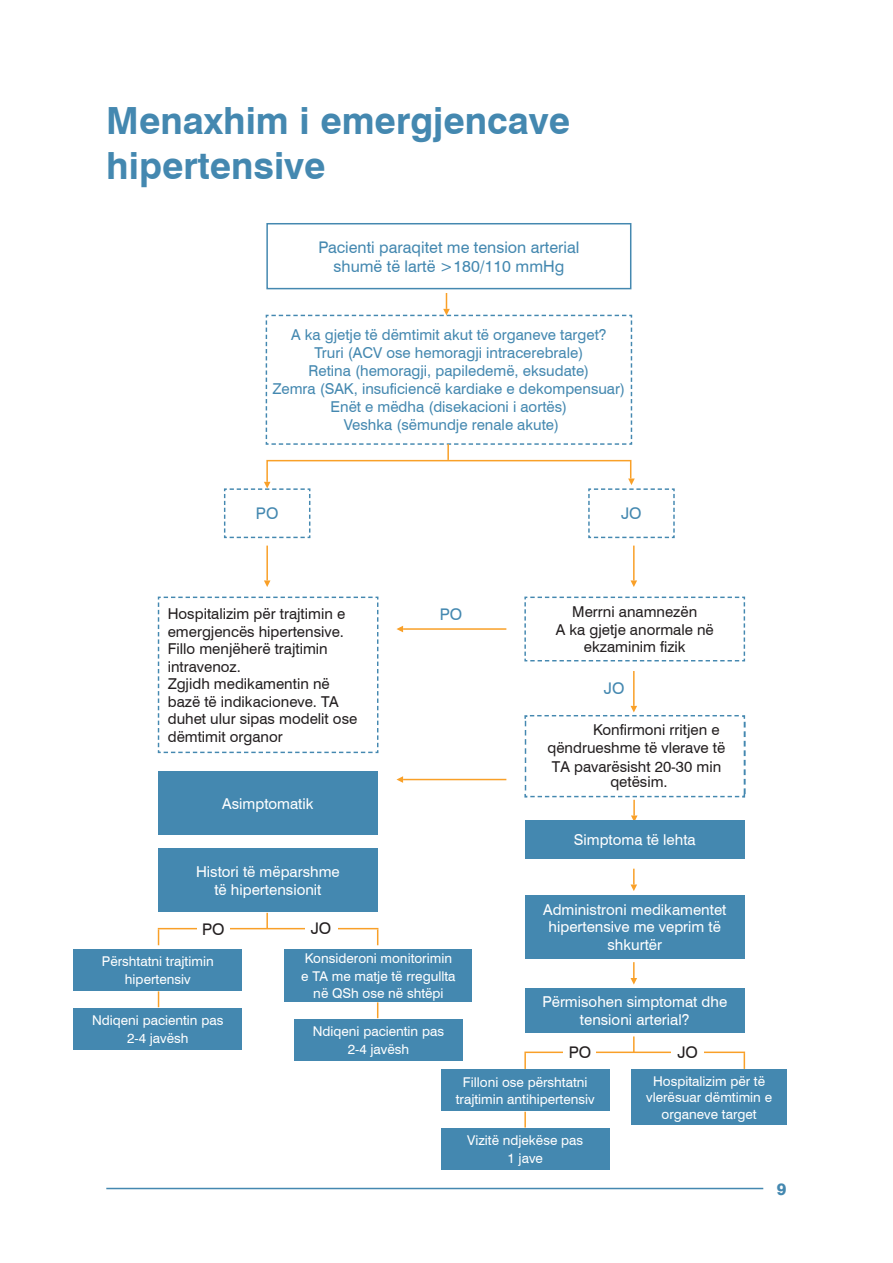
<style>
.page{position:relative;width:893px;height:1263px;background:#fff}
.page>*{position:absolute;margin:0;border:0;box-sizing:border-box;transform-origin:0 0}
.t1{font:700 37.5px/45px "Swiss 721 BT";color:#4488b0}
.t2{font:800 16.5px "Swiss 721 BT";color:#4488b0}
.t3{font:16.05px/19.4px "Swiss 721 BT";color:#4488b0;text-align:center}
.t4{font:16.05px "Swiss 721 BT";color:#231f20}
.t5{font:15px/17.5px "Swiss 721 BT";color:#231f20}
.t6{font:15px/18px "Swiss 721 BT";color:#4488b0;text-align:center}
.t7{font:15px/17.5px "Swiss 721 BT";color:#fff;text-align:center}
.t8{font:13.5px/17.5px "Swiss 721 BT";color:#fff;text-align:center}
</style>
<div class="page">
<hr style="left:106px;top:1188px;width:657px;height:1px;background:#4488b0">
<div style="left:266px;top:223px;width:365px;height:66px;border:2px solid #4488b0"></div>
<hr style="left:266px;top:546px;width:2px;height:34px;background:#f9a028">
<hr style="left:403px;top:628px;width:103px;height:2px;background:#f9a028">
<hr style="left:403px;top:779px;width:103px;height:1px;background:#f9a028">
<hr style="left:633px;top:546px;width:2px;height:34px;background:#f9a028">
<hr style="left:633px;top:671px;width:2px;height:35px;background:#f9a028">
<svg style="left:633px;top:1036px;width:2px;height:15px"></svg>
<svg style="left:266px;top:913px;width:2px;height:15px"></svg>
<svg style="left:524px;top:1053px;width:2px;height:16px"></svg>
<svg style="left:158px;top:929px;width:1px;height:16px"></svg>
<svg style="left:158px;top:991px;width:1px;height:16px"></svg>
<svg style="left:744px;top:1053px;width:1px;height:16px"></svg>
<svg style="left:377px;top:929px;width:1px;height:16px"></svg>
<svg style="left:377px;top:1002px;width:1px;height:16px"></svg>
<svg style="left:524px;top:1112px;width:2px;height:15px"></svg>
<svg style="left:264px;top:580px;width:6px;height:7px"></svg>
<svg style="left:396px;top:626px;width:7px;height:6px"></svg>
<svg style="left:396px;top:776px;width:7px;height:7px"></svg>
<svg style="left:630px;top:580px;width:7px;height:7px"></svg>
<svg style="left:630px;top:869px;width:7px;height:22px"></svg>
<svg style="left:630px;top:962px;width:7px;height:22px"></svg>
<svg style="left:223px;top:293px;width:452px;height:246px"></svg>
<svg style="left:157px;top:596px;width:222px;height:158px"></svg>
<svg style="left:524px;top:596px;width:222px;height:66px"></svg>
<svg style="left:524px;top:706px;width:222px;height:116px"></svg>
<div style="left:525px;top:820px;width:219px;height:38px;background:#4488b0"></div>
<div style="left:525px;top:895px;width:219px;height:63px;background:#4488b0"></div>
<div style="left:525px;top:988px;width:219px;height:45px;background:#4488b0"></div>
<div style="left:441px;top:1070px;width:168px;height:41px;background:#4488b0"></div>
<div style="left:74px;top:949px;width:168px;height:42px;background:#4488b0"></div>
<div style="left:74px;top:1008px;width:168px;height:41px;background:#4488b0"></div>
<div style="left:285px;top:949px;width:187px;height:52px;background:#4488b0"></div>
<div style="left:294px;top:1019px;width:169px;height:41px;background:#4488b0"></div>
<div style="left:441px;top:1128px;width:168px;height:41px;background:#4488b0"></div>
<div style="left:631px;top:1070px;width:156px;height:55px;background:#4488b0"></div>
<div style="left:158px;top:771px;width:220px;height:64px;background:#4488b0"></div>
<div style="left:158px;top:849px;width:220px;height:63px;background:#4488b0"></div>
<hr style="left:524px;top:1051px;width:221px;height:2px;background:#f9a028">
<hr style="left:158px;top:928px;width:220px;height:1px;background:#f9a028">
<div style="left:671px;top:1043px;width:33px;height:16px;background:#fff"></div>
<div style="left:305px;top:920px;width:32px;height:16px;background:#fff"></div>
<div style="left:564px;top:1044px;width:32px;height:16px;background:#fff"></div>
<div style="left:197px;top:921px;width:33px;height:16px;background:#fff"></div>
<h1 class="t1" style="left:106px;top:97px;width:465px">Menaxhim i emergjencave hipertensive</h1>
<p class="t3" style="left:318px;top:237px;width:263px">Pacienti paraqitet me tension arterial shumë të lartë &gt;180/110 mmHg</p>
<p class="t6" style="left:273px;top:325px;width:354px">A ka gjetje të dëmtimit akut të organeve target?<br>Truri (ACV ose hemoragji intracerebrale)<br>Retina (hemoragji, papiledemë, eksudate)<br>Zemra (SAK, insuficiencë kardiake e dekompensuar)<br>Enët e mëdha (disekacioni i aortës)<br>Veshka (sëmundje renale akute)</p>
<p class="t3" style="left:256px;top:503px;width:24px">PO</p>
<p class="t3" style="left:621px;top:503px;width:22px">JO</p>
<p class="t5" style="left:168px;top:604px;width:191px">Hospitalizim për trajtimin e emergjencës hipertensive.<br>Fillo menjëherë trajtimin intravenoz.<br>Zgjidh medikamentin në bazë të indikacioneve. TA duhet ulur sipas modelit ose dëmtimit organor</p>
<p class="t5" style="left:556px;top:602px;width:160px;text-align:center">Merrni anamnezën<br>A ka gjetje anormale në ekzaminim fizik</p>
<p class="t3" style="left:440px;top:604px;width:24px">PO</p>
<p class="t3" style="left:604px;top:677px;width:22px">JO</p>
<p class="t5" style="left:547px;top:720px;width:179px;text-indent:46px">Konfirmoni rritjen e qëndrueshme të vlerave të</p>
<p class="t5" style="left:552px;top:758px;width:171px;line-height:15.6px;text-align:center">TA pavarësisht 20-30 min qetësim.</p>
<p class="t7" style="left:222px;top:794px;width:93px">Asimptomatik</p>
<p class="t7" style="left:196px;top:863px;width:145px">Histori të mëparshme të hipertensionit</p>
<p class="t4" style="left:202px;top:918px;width:24px">PO</p>
<p class="t8" style="left:102px;top:952px;width:113px">Përshtatni trajtimin hipertensiv</p>
<p class="t8" style="left:92px;top:1011px;width:133px">Ndiqeni pacientin pas<br>2-4 javësh</p>
<p class="t4" style="left:311px;top:917px;width:22px">JO</p>
<p class="t8" style="left:301px;top:949px;width:156px">Konsideroni monitorimin e TA me matje të rregullta në QSh ose në shtëpi</p>
<p class="t8" style="left:313px;top:1022px;width:133px">Ndiqeni pacientin pas<br>2-4 javësh</p>
<p class="t7" style="left:574px;top:830px;width:123px">Simptoma të lehta</p>
<p class="t7" style="left:543px;top:900px;width:185px">Administroni medikamentet hipertensive me veprim të shkurtër</p>
<p class="t7" style="left:542px;top:993px;width:186px">Përmisohen simptomat dhe tensioni arterial?</p>
<p class="t4" style="left:569px;top:1042px;width:24px">PO</p>
<p class="t4" style="left:677px;top:1041px;width:22px">JO</p>
<p class="t8" style="left:456px;top:1072px;width:140px">Filloni ose përshtatni trajtimin antihipertensiv</p>
<p class="t8" style="left:467px;top:1131px;width:117px">Vizitë ndjekëse pas<br>1 jave</p>
<p class="t8" style="left:646px;top:1072px;width:127px;line-height:16.5px">Hospitalizim për të vlerësuar dëmtimin e organeve target</p>
<p class="t2" style="left:777px;top:1179px;width:11px">9</p>
</div>
